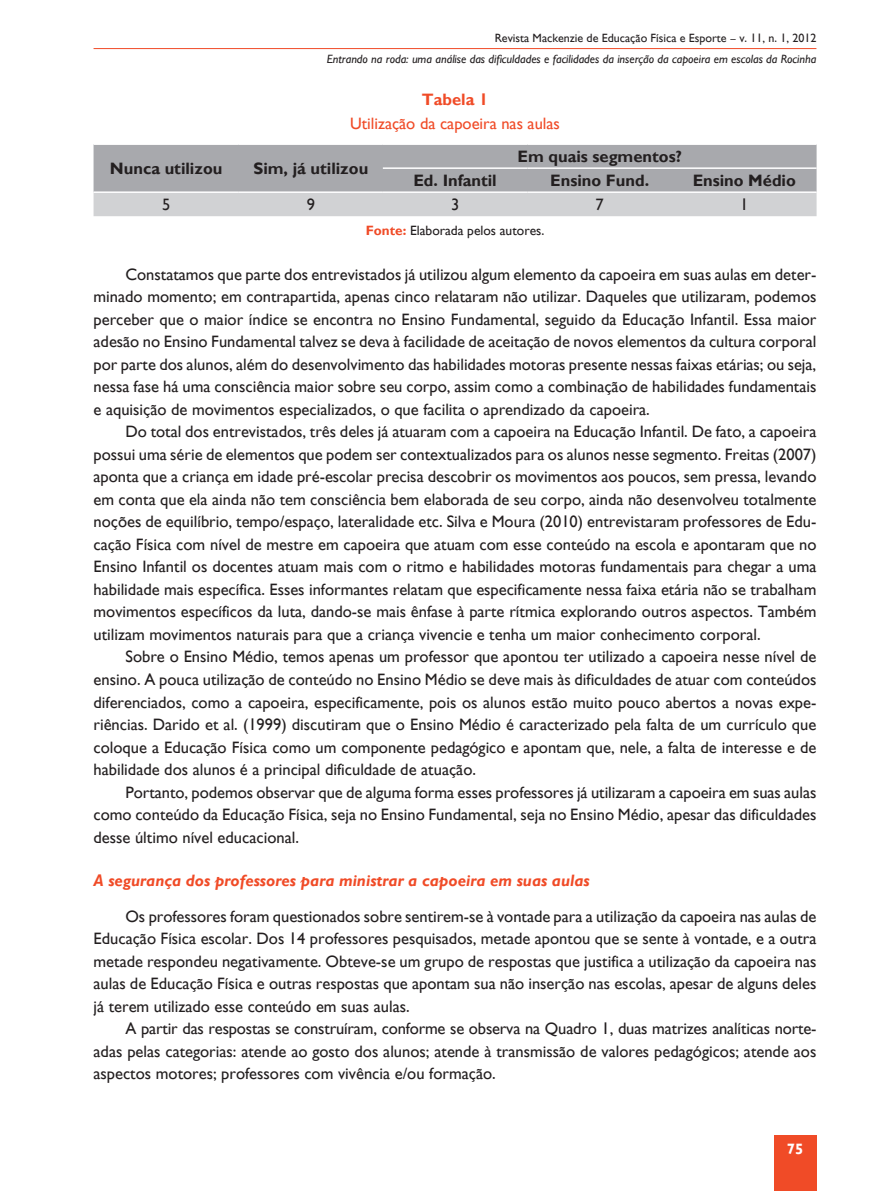
<style>
.page{position:relative;width:893px;height:1191px;background:#fff}
.page>*{position:absolute;margin:0;border:0;box-sizing:border-box;transform-origin:0 0}
.t1{font:16.5px/22.5px "Gill Sans";color:#231f20;text-align:justify}
.t2{font:700 16.5px "Gill Sans";color:#231f20}
.t3{font:italic 700 16.5px "Gill Sans";color:#f04b27}
.t4{font:16.5px "Gill Sans";color:#f04b27}
.t5{font:700 16.5px "Gill Sans";color:#f04b27}
.t6{font:700 15px "Gill Sans";color:#fff}
.t7{font:13.5px "Gill Sans";color:#231f20}
.t8{font:italic 12px "Gill Sans";color:#231f20}
.t9{font:12px "Gill Sans";color:#231f20}
.s1{font-weight:700;color:#f04b27}
</style>
<div class="page">
<div style="left:774px;top:1135px;width:42px;height:56px;background:#f04b27"></div>
<hr style="left:94px;top:48px;width:722px;height:1px;background:#f04b27">
<svg style="left:94px;top:145px;width:723px;height:71px;background:#b5b6ba"></svg>
<hr style="left:94px;top:191px;width:145px;height:2px;background:#fff">
<hr style="left:239px;top:191px;width:144px;height:2px;background:#fff">
<hr style="left:383px;top:167px;width:144px;height:2px;background:#fff">
<hr style="left:527px;top:167px;width:145px;height:2px;background:#fff">
<hr style="left:672px;top:167px;width:145px;height:2px;background:#fff">
<hr style="left:383px;top:191px;width:144px;height:2px;background:#fff">
<hr style="left:527px;top:191px;width:145px;height:2px;background:#fff">
<hr style="left:672px;top:191px;width:145px;height:2px;background:#fff">
<p class="t9" style="left:495px;top:31px;width:323px">Revista Mackenzie de Educação Física e Esporte – v. 11, n. 1, 2012</p>
<p class="t8" style="left:327px;top:52px;width:491px">Entrando na roda: uma análise das dificuldades e facilidades da inserção da capoeira em escolas da Rocinha</p>
<p class="t5" style="left:422px;top:89px;width:68px">Tabela 1</p>
<p class="t4" style="left:350px;top:114px;width:211px">Utilização da capoeira nas aulas</p>
<p class="t2" style="left:110px;top:158px;width:114px">Nunca utilizou</p>
<p class="t2" style="left:253px;top:158px;width:116px">Sim, já utilizou</p>
<p class="t2" style="left:518px;top:146px;width:166px">Em quais segmentos?</p>
<p class="t2" style="left:413px;top:170px;width:85px">Ed. Infantil</p>
<p class="t2" style="left:550px;top:170px;width:100px">Ensino Fund.</p>
<p class="t2" style="left:693px;top:170px;width:105px">Ensino Médio</p>
<p class="t1" style="left:162px;top:193px;width:10px">5</p>
<p class="t1" style="left:307px;top:193px;width:10px">9</p>
<p class="t1" style="left:451px;top:193px;width:10px">3</p>
<p class="t1" style="left:596px;top:193px;width:10px">7</p>
<p class="t1" style="left:740px;top:193px;width:10px">1</p>
<p class="t7" style="left:366px;top:222px;width:180px"><span class="s1">Fonte:</span> Elaborada pelos autores.</p>
<p class="t1" style="left:94px;top:263px;width:724px;text-indent:32px">Constatamos que parte dos entrevistados já utilizou algum elemento da capoeira em suas aulas em deter&shy;minado momento; em contrapartida, apenas cinco relataram não utilizar. Daqueles que utilizaram, podemos perceber que o maior índice se encontra no Ensino Fundamental, seguido da Educação Infantil. Essa maior adesão no Ensino Fundamental talvez se deva à facilidade de aceitação de novos elementos da cultura corporal por parte dos alunos, além do desenvolvimento das habilidades motoras presente nessas faixas etárias; ou seja, nessa fase há uma consciência maior sobre seu corpo, assim como a combinação de habilidades fundamentais e aquisição de movimentos especializados, o que facilita o aprendizado da capoeira.</p>
<p class="t1" style="left:94px;top:420px;width:724px;text-indent:32px">Do total dos entrevistados, três deles já atuaram com a capoeira na Educação Infantil. De fato, a capoeira possui uma série de elementos que podem ser contextualizados para os alunos nesse segmento. Freitas (2007) aponta que a criança em idade pré-escolar precisa descobrir os movimentos aos poucos, sem pressa, levando em conta que ela ainda não tem consciência bem elaborada de seu corpo, ainda não desenvolveu totalmente noções de equilíbrio, tempo/espaço, lateralidade etc. Silva e Moura (2010) entrevistaram professores de Edu&shy;cação Física com nível de mestre em capoeira que atuam com esse conteúdo na escola e apontaram que no Ensino Infantil os docentes atuam mais com o ritmo e habilidades motoras fundamentais para chegar a uma habilidade mais específica. Esses informantes relatam que especificamente nessa faixa etária não se trabalham movimentos específicos da luta, dando-se mais ênfase à parte rítmica explorando outros aspectos. Também utilizam movimentos naturais para que a criança vivencie e tenha um maior conhecimento corporal.</p>
<p class="t1" style="left:94px;top:645px;width:724px;text-indent:32px">Sobre o Ensino Médio, temos apenas um professor que apontou ter utilizado a capoeira nesse nível de ensino. A pouca utilização de conteúdo no Ensino Médio se deve mais às dificuldades de atuar com conteúdos diferenciados, como a capoeira, especificamente, pois os alunos estão muito pouco abertos a novas expe&shy;riências. Darido et al. (1999) discutiram que o Ensino Médio é caracterizado pela falta de um currículo que coloque a Educação Física como um componente pedagógico e apontam que, nele, a falta de interesse e de habilidade dos alunos é a principal dificuldade de atuação.</p>
<p class="t1" style="left:94px;top:781px;width:724px;text-indent:32px">Portanto, podemos observar que de alguma forma esses professores já utilizaram a capoeira em suas aulas como conteúdo da Educação Física, seja no Ensino Fundamental, seja no Ensino Médio, apesar das dificuldades desse último nível educacional.</p>
<p class="t3" style="left:94px;top:871px;width:498px">A segurança dos professores para ministrar a capoeira em suas aulas</p>
<p class="t1" style="left:94px;top:905px;width:724px;text-indent:32px">Os professores foram questionados sobre sentirem-se à vontade para a utilização da capoeira nas aulas de Educação Física escolar. Dos 14 professores pesquisados, metade apontou que se sente à vontade, e a outra metade respondeu negativamente. Obteve-se um grupo de respostas que justifica a utilização da capoeira nas aulas de Educação Física e outras respostas que apontam sua não inserção nas escolas, apesar de alguns deles já terem utilizado esse conteúdo em suas aulas.</p>
<p class="t1" style="left:94px;top:1017px;width:724px;text-indent:32px">A partir das respostas se construíram, conforme se observa na Quadro 1, duas matrizes analíticas norte&shy;adas pelas categorias: atende ao gosto dos alunos; atende à transmissão de valores pedagógicos; atende aos aspectos motores; professores com vivência e/ou formação.</p>
<p class="t6" style="left:787px;top:1140px;width:18px">75</p>
</div>
